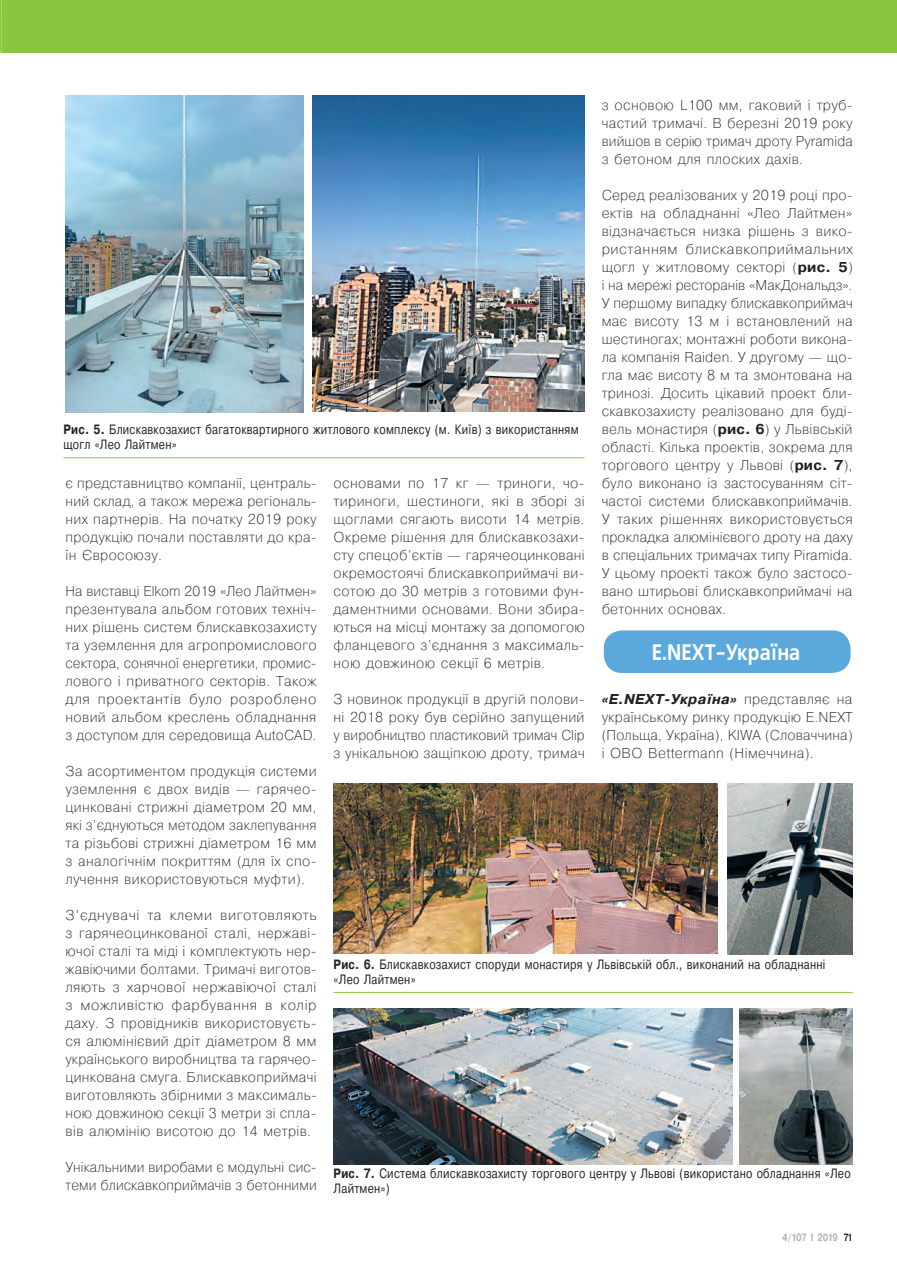
<style>
.page{position:relative;width:897px;height:1267px;background:#fff}
.page>*{position:absolute;margin:0;border:0;box-sizing:border-box;transform-origin:0 0}
.t1{font:600 22.5px "Free Set";letter-spacing:.005em;color:#fff;scale:.85 1}
.t2{font:200 14.25px/18px "Pragmatica";letter-spacing:.02em;color:#231f20;text-align:justify}
.t3{font:13.5px/15px "Pragmatica";letter-spacing:.025em;color:#231f20;scale:.8 1}
.t4{font:700 10.5px "Pragmatica";letter-spacing:-.08em;color:#b2b3b7;scale:.8 1}
.s1{font-weight:700}
.s2{font-weight:700;font-style:italic}
.s3{color:#231f20}
</style>
<div class="page">
<div style="left:2px;top:0;width:894px;height:53px;background:#8bc63e"></div>
<div style="left:603px;top:630px;width:247px;height:43px;background:#5ba8dc;border-radius:18px"></div>
<img style="left:727px;top:783px;width:125px;height:171px">
<img style="left:739px;top:1008px;width:113px;height:156px">
<hr style="left:333px;top:991px;width:519px;height:1px;background:#8bc63e">
<img style="left:312px;top:95px;width:272px;height:317px">
<hr style="left:63px;top:457px;width:521px;height:1px;background:#8bc63e">
<img style="left:66px;top:96px;width:237px;height:316px">
<img style="left:333px;top:783px;width:384px;height:170px">
<img style="left:333px;top:1008px;width:399px;height:156px">
<svg style="left:0;top:0;width:2px;height:53px"></svg>
<p class="t2" style="left:601px;top:95px;width:253px">з основою L100 мм, гаковий і труб&shy;частий тримачі. В березні 2019 року вийшов в серію тримач дроту Pyramida з бетоном для плоских дахів.</p>
<p class="t2" style="left:601px;top:185px;width:253px">Серед реалізованих у 2019 році про&shy;ектів на обладнанні «Лео Лайтмен» відзначається низка рішень з вико&shy;ристанням блискавкоприймальних щогл у житловому секторі (<span class="s1">рис. 5</span>) і на мережі ресторанів «МакДональдз».<br>У першому випадку блискавкоприймач має висоту 13 м і встановлений на шестиногах; монтажні роботи викона&shy;ла компанія Raiden. У другому — що&shy;гла має висоту 8 м та змонтована на тринозі. Досить цікавий проект бли&shy;скавкозахисту реалізовано для буді&shy;вель монастиря (<span class="s1">рис. 6</span>) у Львівській області. Кілька проектів, зокрема для торгового центру у Львові (<span class="s1">рис. 7</span>), було виконано із застосуванням сіт&shy;частої системи блискавкоприймачів.<br>У таких рішеннях використовується прокладка алюмінієвого дроту на даху в спеціальних тримачах типу Piramida.<br>У цьому проекті також було застосо&shy;вано штирьові блискавкоприймачі на бетонних основах.</p>
<h1 class="t1" style="left:651px;top:639px;width:176px">E.NEXT‑Україна</h1>
<p class="t2" style="left:601px;top:689px;width:253px"><span class="s2">«E.NEXT‑Україна»</span> представляє на українському ринку продукцію E.NEXT (Польща, Україна), KIWA (Словаччина) і OBO Bettermann (Німеччина).</p>
<p class="t3" style="left:63px;top:422px;width:645px"><span class="s1">Рис. 5.</span> Блискавкозахист багатоквартирного житлового комплексу (м. Київ) з використанням щогл «Лео Лайтмен»</p>
<p class="t2" style="left:66px;top:473px;width:252px">є представництво компанії, централь&shy;ний склад, а також мережа регіональ&shy;них партнерів. На початку 2019 року продукцію почали поставляти до кра&shy;їн Євросоюзу.</p>
<p class="t2" style="left:66px;top:581px;width:252px">На виставці Elkom 2019 «Лео Лайтмен» презентувала альбом готових техніч&shy;них рішень систем блискавкозахисту та уземлення для агропромислового сектора, сонячної енергетики, промис&shy;лового і приватного секторів. Також для проектантів було розроблено новий альбом креслень обладнання з доступом для середовища AutoCAD.</p>
<p class="t2" style="left:66px;top:761px;width:252px">За асортиментом продукція системи уземлення є двох видів — гарячео&shy;цинковані стрижні діаметром 20 мм, які з’єднуються методом заклепування та різьбові стрижні діаметром 16 мм з аналогічнім покриттям (для їх спо&shy;лучення використовуються муфти).</p>
<p class="t2" style="left:66px;top:905px;width:253px">З’єднувачі та клеми виготовляють з гарячеоцинкованої сталі, нержаві&shy;ючої сталі та міді і комплектують нер&shy;жавіючими болтами. Тримачі виготов&shy;ляють з харчової нержавіючої сталі з можливістю фарбування в колір даху. З провідників використовуєть&shy;ся алюмінієвий дріт діаметром 8 мм українського виробництва та гарячео&shy;цинкована смуга. Блискавкоприймачі виготовляють збірними з максималь&shy;ною довжиною секції 3 метри зі спла&shy;вів алюмінію висотою до 14 метрів.</p>
<p class="t2" style="left:66px;top:1157px;width:253px">Унікальними виробами є модульні сис&shy;теми блискавкоприймачів з бетонними</p>
<p class="t2" style="left:333px;top:473px;width:252px">основами по 17 кг — триноги, чо&shy;тириноги, шестиноги, які в зборі зі щоглами сягають висоти 14 метрів.<br>Окреме рішення для блискавкозахи&shy;сту спецоб’єктів — гарячеоцинковані окремостоячі блискавкоприймачі ви&shy;сотою до 30 метрів з готовими фун&shy;даментними основами. Вони збира&shy;ються на місці монтажу за допомогою фланцевого з’єднання з максималь&shy;ною довжиною секції 6 метрів.</p>
<p class="t2" style="left:333px;top:689px;width:252px">З новинок продукції в другій полови&shy;ні 2018 року був серійно запущений у виробництво пластиковий тримач Сlip з унікальною защіпкою дроту, тримач</p>
<p class="t3" style="left:333px;top:956px;width:616px"><span class="s1">Рис. 6.</span> Блискавкозахист споруди монастиря у Львівській обл., виконаний на обладнанні «Лео Лайтмен»</p>
<p class="t3" style="left:333px;top:1165px;width:647px"><span class="s1">Рис. 7.</span> Система блискавкозахисту торгового центру у Львові (використано обладнання «Лео<br>Лайтмен»)</p>
<p class="t4" style="left:782px;top:1230px;width:90px">4/107 I 2019 <span class="s3">71</span></p>
</div>
